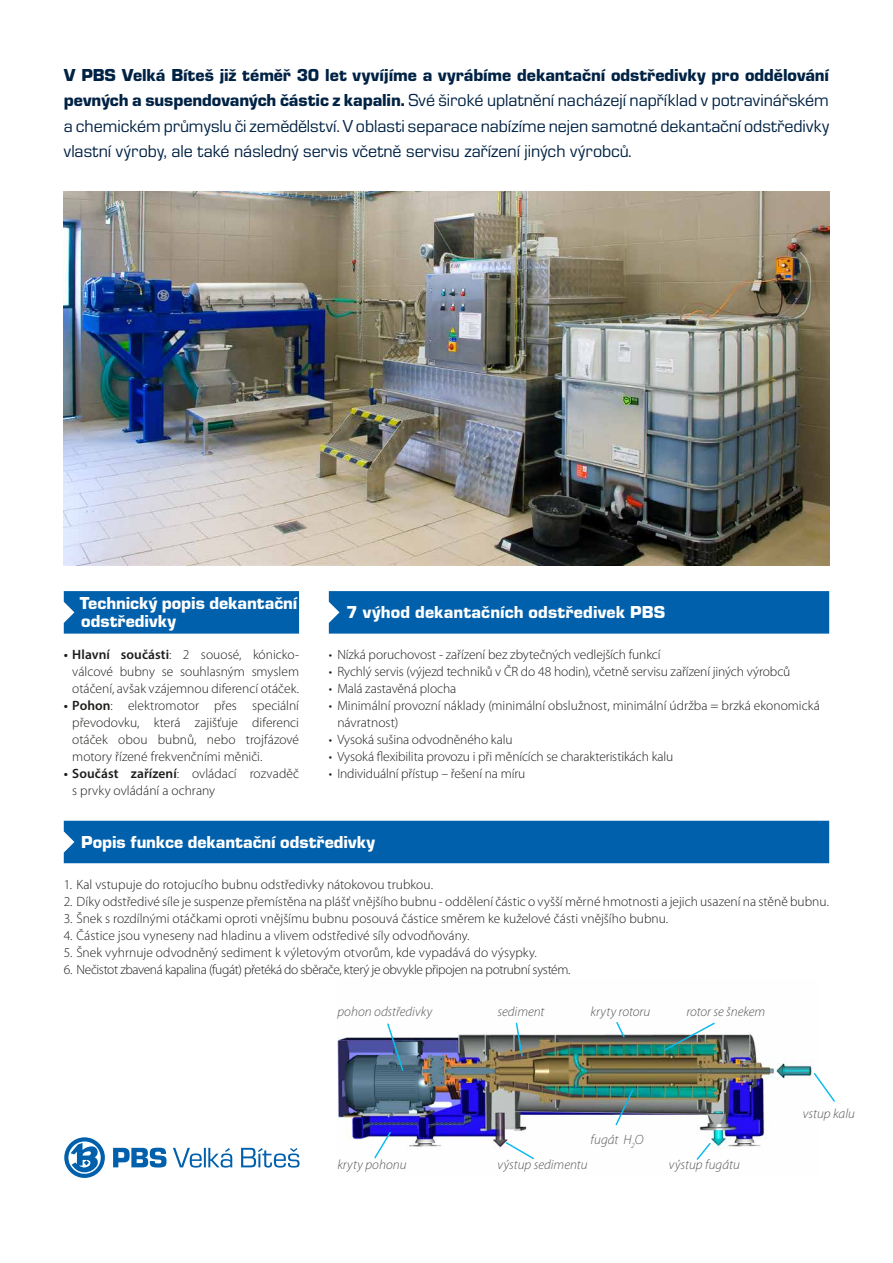
<style>
.page{position:relative;width:893px;height:1263px;background:#fff}
.page>*{position:absolute;margin:0;border:0;box-sizing:border-box;transform-origin:0 0}
.t1{font:18px/25.5px "Eurostile TOT";color:#024;text-align:justify}
.t2{font:900 18px/18px "Eurostile TOT";color:#fff}
.t3{font:300 13.5px/17px "Myriad Pro";letter-spacing:-.005em;color:#1d1d1b}
.t4{font:italic 300 13.5px "Myriad Pro";color:#575756}
.t5{font:300 13.5px "Myriad Pro";letter-spacing:-.03em;color:#1d1d1b}
.s1{font-weight:900}
.s2{font-weight:600}
</style>
<div class="page">
<img style="left:64px;top:191px;width:765px;height:375px">
<img style="left:337px;top:1034px;width:476px;height:115px">
<svg style="left:386px;top:1023px;width:18px;height:49px"></svg>
<svg style="left:373px;top:1130px;width:19px;height:29px"></svg>
<svg style="left:515px;top:1022px;width:9px;height:36px"></svg>
<svg style="left:663px;top:1022px;width:53px;height:30px"></svg>
<svg style="left:615px;top:1022px;width:11px;height:17px"></svg>
<svg style="left:504px;top:1141px;width:31px;height:18px"></svg>
<svg style="left:614px;top:1088px;width:20px;height:38px"></svg>
<svg style="left:812px;top:1072px;width:23px;height:31px"></svg>
<svg style="left:695px;top:1141px;width:17px;height:19px"></svg>
<div style="left:329px;top:591px;width:500px;height:43px;background:#0060ac"></div>
<div style="left:64px;top:591px;width:235px;height:43px;background:#0060ac"></div>
<div style="left:64px;top:821px;width:765px;height:42px;background:#0060ac"></div>
<svg style="left:64px;top:1137px;width:236px;height:41px"></svg>
<p class="t1" style="left:64px;top:62px;width:767px"><span class="s1">V PBS Velká Bíteš již téměř 30 let vyvíjíme a vyrábíme dekantační odstředivky pro oddělování pevných a suspendovaných částic z kapalin.</span> Své široké uplatnění nacházejí například v potravinářském a chemickém průmyslu či zemědělství. V oblasti separace nabízíme nejen samotné dekantační odstředivky vlastní výroby, ale také následný servis včetně servisu zařízení jiných výrobců.</p>
<h1 class="t2" style="left:80px;top:595px;width:219px">Technický popis dekantační odstředivky</h1>
<p class="t3" style="left:72px;top:646px;width:228px;text-align:justify;text-indent:-9px"><span class="s2">• Hlavní součásti</span>: 2 souosé, kónicko&shy;válcové bubny se souhlasným smyslem otáčení, avšak vzájemnou diferencí otáček.</p>
<p class="t3" style="left:72px;top:697px;width:228px;text-align:justify;text-indent:-9px"><span class="s2">• Pohon</span>: elektromotor přes speciální převodovku, která zajišťuje diferenci otáček obou bubnů, nebo trojfázové motory řízené frekvenčními měniči.</p>
<p class="t3" style="left:72px;top:765px;width:228px;text-indent:-9px"><span class="s2">• Součást zařízení</span>: ovládací rozvaděč s prvky ovládání a ochrany</p>
<h1 class="t2" style="left:346px;top:604px;width:320px">7 výhod dekantačních odstředivek PBS</h1>
<p class="t3" style="left:329px;top:646px;width:333px">• Nízká poruchovost - zařízení bez zbytečných vedlejších funkcí</p>
<p class="t3" style="left:329px;top:663px;width:463px">• Rychlý servis (výjezd techniků v ČR do 48 hodin), včetně servisu zařízení jiných výrobců</p>
<p class="t3" style="left:329px;top:680px;width:129px">• Malá zastavěná plocha</p>
<p class="t3" style="left:337px;top:697px;width:484px;text-indent:-9px">• Minimální provozní náklady (minimální obslužnost, minimální údržba = brzká ekonomická návratnost)</p>
<p class="t3" style="left:329px;top:731px;width:185px">• Vysoká sušina odvodněného kalu</p>
<p class="t3" style="left:329px;top:748px;width:346px">• Vysoká flexibilita provozu i při měnících se charakteristikách kalu</p>
<p class="t3" style="left:329px;top:765px;width:198px">• Individuální přístup – řešení na míru</p>
<h1 class="t2" style="left:81px;top:833px;width:295px">Popis funkce dekantační odstředivky</h1>
<p class="t3" style="left:64px;top:876px;width:371px">1. Kal vstupuje do rotojucího bubnu odstředivky nátokovou trubkou.</p>
<p class="t3" style="left:64px;top:893px;width:767px">2. Díky odstředivé síle je suspenze přemístěna na plášť vnějšího bubnu - oddělení částic o vyšší měrné hmotnosti a jejich usazení na stěně bubnu.</p>
<p class="t3" style="left:64px;top:910px;width:606px">3. Šnek s rozdílnými otáčkami oproti vnějšímu bubnu posouvá částice směrem ke kuželové části vnějšího bubnu.</p>
<p class="t3" style="left:64px;top:927px;width:407px">4. Částice jsou vyneseny nad hladinu a vlivem odstředivé síly odvodňovány.</p>
<p class="t3" style="left:64px;top:944px;width:475px">5. Šnek vyhrnuje odvodněný sediment k výletovým otvorům, kde vypadává do výsypky.</p>
<p class="t5" style="left:64px;top:962px;width:508px">6. Nečistot zbavená kapalina (fugát) přetéká do sběrače, který je obvykle připojen na potrubní systém.</p>
<p class="t4" style="left:337px;top:1005px;width:96px">pohon odstředivky</p>
<p class="t4" style="left:498px;top:1005px;width:49px">sediment</p>
<p class="t4" style="left:591px;top:1005px;width:61px">kryty rotoru</p>
<p class="t4" style="left:686px;top:1005px;width:81px">rotor se šnekem</p>
<p class="t4" style="left:591px;top:1132px;width:54px">fugát H<sub>2</sub>O</p>
<p class="t4" style="left:337px;top:1158px;width:71px">kryty pohonu</p>
<p class="t4" style="left:498px;top:1158px;width:92px">výstup sedimentu</p>
<p class="t4" style="left:669px;top:1158px;width:72px">výstup fugátu</p>
<p class="t4" style="left:803px;top:1107px;width:54px">vstup kalu</p>
</div>
